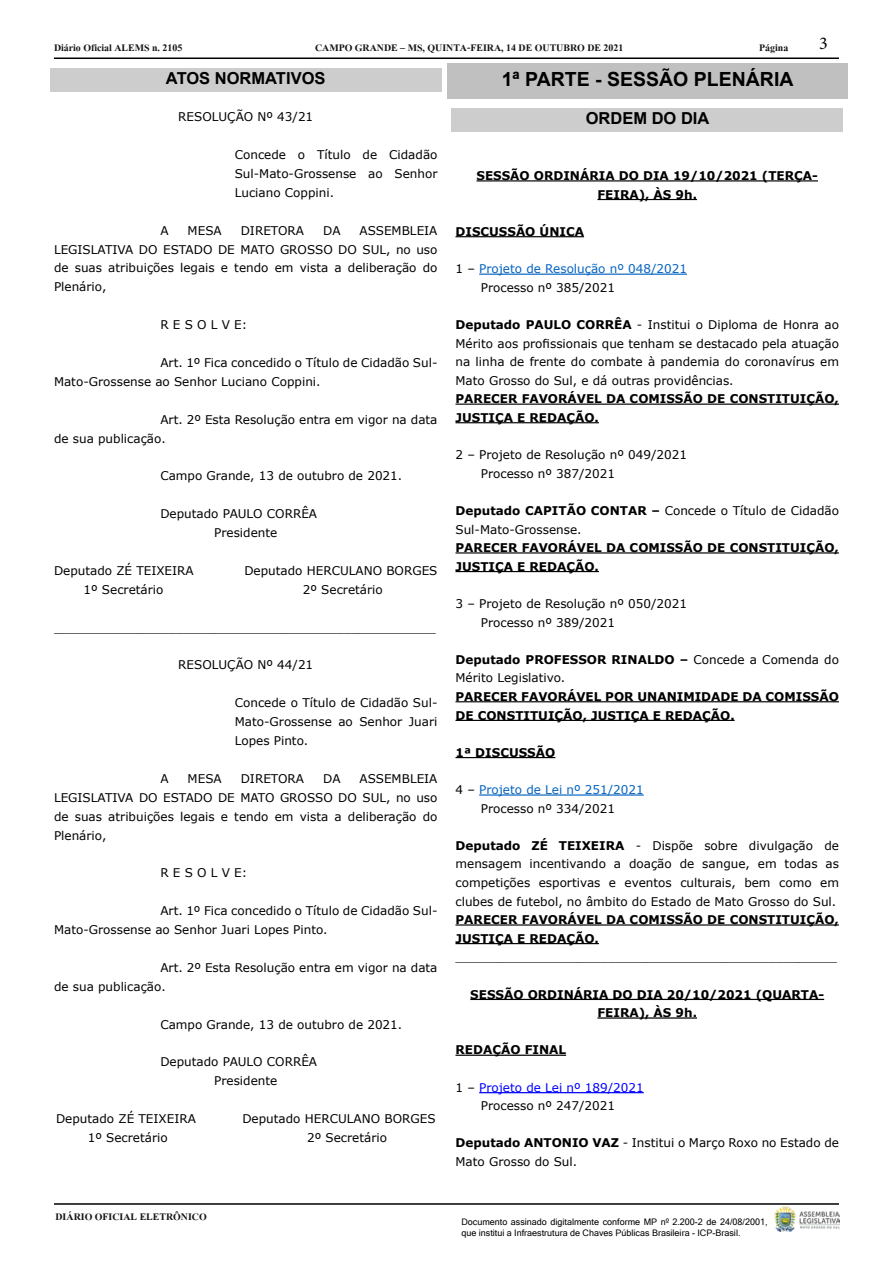
<style>
.page{position:relative;width:893px;height:1263px;background:#fff}
.page>*{position:absolute;margin:0;border:0;box-sizing:border-box;transform-origin:0 0}
.t1{font:700 19.5px "Arial";color:#000}
.t2{font:18px "Minion Pro";color:#000}
.t3{font:700 16.5px "Arial";color:#000}
.t4{font:700 15px "Angsana New";color:#161413}
.t5{font:12px/18.9px "Verdana";color:#000}
.t6{font:700 12px/18.6px "Verdana";color:#000}
.t7{font:12px/18.6px "Verdana";color:#0563c1}
.t8{font:12px/18.6px "Verdana";color:#00f;text-align:center}
.t9{font:9px/10.8px "Microsoft Sans Serif";color:#000}
.s1{color:#000}
.s2{font-weight:700}
</style>
<div class="page">
<hr style="left:54px;top:58px;width:785px;height:1px;background:#000">
<hr style="left:54px;top:1203px;width:785px;height:2px;background:#000">
<img style="left:774px;top:1206px;width:66px;height:25px">
<div style="left:50px;top:68px;width:392px;height:24px;background:#cdcdcd"></div>
<div style="left:447px;top:64px;width:400px;height:35px;background:#c0c0c0"></div>
<div style="left:451px;top:108px;width:392px;height:24px;background:#cdcdcd"></div>
<hr style="left:476px;top:180px;width:342px;height:1px;background:#000">
<hr style="left:597px;top:199px;width:100px;height:1px;background:#000">
<hr style="left:455px;top:236px;width:129px;height:1px;background:#000">
<hr style="left:479px;top:274px;width:208px;height:1px;background:#0563c1">
<hr style="left:455px;top:404px;width:384px;height:1px;background:#000">
<hr style="left:455px;top:422px;width:144px;height:1px;background:#000">
<hr style="left:455px;top:552px;width:384px;height:1px;background:#000">
<hr style="left:455px;top:571px;width:144px;height:1px;background:#000">
<hr style="left:455px;top:701px;width:384px;height:1px;background:#000">
<hr style="left:455px;top:720px;width:280px;height:1px;background:#000">
<hr style="left:455px;top:757px;width:100px;height:1px;background:#000">
<hr style="left:479px;top:794px;width:165px;height:2px;background:#0563c1">
<hr style="left:455px;top:924px;width:384px;height:1px;background:#000">
<hr style="left:455px;top:943px;width:144px;height:1px;background:#000">
<hr style="left:470px;top:999px;width:354px;height:1px;background:#000">
<hr style="left:597px;top:1017px;width:100px;height:2px;background:#000">
<hr style="left:455px;top:1054px;width:111px;height:2px;background:#000">
<hr style="left:479px;top:1092px;width:165px;height:1px;background:#00f">
<p class="t4" style="left:54px;top:36px;width:130px">Diário Oficial ALEMS n. 2105</p>
<p class="t4" style="left:315px;top:36px;width:310px">CAMPO GRANDE – MS, QUINTA-FEIRA, 14 DE OUTUBRO DE 2021</p>
<p class="t4" style="left:759px;top:36px;width:31px">Página</p>
<h2 class="t2" style="left:819px;top:31px;width:10px">3</h2>
<h3 class="t3" style="left:166px;top:67px;width:161px">ATOS NORMATIVOS</h3>
<p class="t5" style="left:178px;top:107px;width:137px">RESOLUÇÃO Nº 43/21</p>
<p class="t5" style="left:235px;top:145px;width:204px;text-align:justify">Concede o Título de Cidadão Sul-Mato-Grossense ao Senhor Luciano Coppini.</p>
<p class="t5" style="left:160px;top:221px;width:10px">A</p>
<p class="t5" style="left:188px;top:221px;width:35px">MESA</p>
<p class="t5" style="left:241px;top:221px;width:65px">DIRETORA</p>
<p class="t5" style="left:323px;top:221px;width:19px">DA</p>
<p class="t5" style="left:54px;top:221px;width:385px;text-align:justify;text-indent:306px">ASSEMBLEIA LEGISLATIVA DO ESTADO DE MATO GROSSO DO SUL, no uso de suas atribuições legais e tendo em vista a deliberação do Plenário,</p>
<p class="t5" style="left:160px;top:315px;width:88px">R E S O L V E:</p>
<p class="t5" style="left:54px;top:353px;width:385px;text-indent:106px">Art. 1º Fica concedido o Título de Cidadão Sul-<br>Mato-Grossense ao Senhor Luciano Coppini.</p>
<p class="t5" style="left:54px;top:410px;width:385px;text-indent:106px">Art. 2º Esta Resolução entra em vigor na data de sua publicação.</p>
<p class="t5" style="left:160px;top:466px;width:243px">Campo Grande, 13 de outubro de 2021.</p>
<p class="t5" style="left:214px;top:504px;width:104px;text-indent:-54px">Deputado PAULO CORRÊA<br>Presidente</p>
<p class="t5" style="left:54px;top:561px;width:141px">Deputado ZÉ TEIXEIRA</p>
<p class="t5" style="left:244px;top:561px;width:195px">Deputado HERCULANO BORGES</p>
<p class="t5" style="left:84px;top:580px;width:81px">1º Secretário</p>
<p class="t5" style="left:303px;top:580px;width:81px">2º Secretário</p>
<p class="t5" style="left:54px;top:618px;width:383px">__________________________________________________</p>
<p class="t5" style="left:178px;top:655px;width:137px">RESOLUÇÃO Nº 44/21</p>
<p class="t5" style="left:235px;top:693px;width:204px;text-align:justify">Concede o Título de Cidadão Sul-Mato-Grossense ao Senhor Juari Lopes Pinto.</p>
<p class="t5" style="left:160px;top:769px;width:10px">A</p>
<p class="t5" style="left:188px;top:769px;width:35px">MESA</p>
<p class="t5" style="left:241px;top:769px;width:65px">DIRETORA</p>
<p class="t5" style="left:323px;top:769px;width:19px">DA</p>
<p class="t5" style="left:54px;top:769px;width:385px;text-align:justify;text-indent:306px">ASSEMBLEIA LEGISLATIVA DO ESTADO DE MATO GROSSO DO SUL, no uso de suas atribuições legais e tendo em vista a deliberação do Plenário,</p>
<p class="t5" style="left:160px;top:863px;width:88px">R E S O L V E:</p>
<p class="t5" style="left:54px;top:901px;width:385px;text-indent:106px">Art. 1º Fica concedido o Título de Cidadão Sul-<br>Mato-Grossense ao Senhor Juari Lopes Pinto.</p>
<p class="t5" style="left:54px;top:958px;width:385px;text-indent:106px">Art. 2º Esta Resolução entra em vigor na data de sua publicação.</p>
<p class="t5" style="left:160px;top:1014px;width:243px">Campo Grande, 13 de outubro de 2021.</p>
<p class="t5" style="left:214px;top:1052px;width:104px;text-indent:-54px">Deputado PAULO CORRÊA<br>Presidente</p>
<p class="t5" style="left:56px;top:1109px;width:141px">Deputado ZÉ TEIXEIRA</p>
<p class="t5" style="left:242px;top:1109px;width:195px">Deputado HERCULANO BORGES</p>
<p class="t5" style="left:88px;top:1128px;width:81px">1º Secretário</p>
<p class="t5" style="left:307px;top:1128px;width:81px">2º Secretário</p>
<h1 class="t1" style="left:502px;top:66px;width:293px">1ª PARTE - SESSÃO PLENÁRIA</h1>
<h3 class="t3" style="left:586px;top:107px;width:125px">ORDEM DO DIA</h3>
<p class="t6" style="left:476px;top:166px;width:343px;text-align:center">SESSÃO ORDINÁRIA DO DIA 19/10/2021 (TERÇA-<br>FEIRA), ÀS 9h.</p>
<p class="t6" style="left:455px;top:222px;width:130px">DISCUSSÃO ÚNICA</p>
<p class="t7" style="left:481px;top:259px;width:208px;text-indent:-25px"><span class="s1">1 –</span> Projeto de Resolução nº 048/2021<br><span class="s1">Processo nº 385/2021</span></p>
<p class="t5" style="left:455px;top:315px;width:385px;text-align:justify"><span class="s2">Deputado PAULO CORRÊA</span> - Institui o Diploma de Honra ao Mérito aos profissionais que tenham se destacado pela atuação na linha de frente do combate à pandemia do coronavírus em Mato Grosso do Sul, e dá outras providências.</p>
<p class="t6" style="left:455px;top:389px;width:385px">PARECER FAVORÁVEL DA COMISSÃO DE CONSTITUIÇÃO,<br>JUSTIÇA E REDAÇÃO.</p>
<p class="t5" style="left:481px;top:445px;width:208px;text-indent:-25px">2 – Projeto de Resolução nº 049/2021<br>Processo nº 387/2021</p>
<p class="t5" style="left:455px;top:501px;width:385px"><span class="s2">Deputado CAPITÃO CONTAR –</span> Concede o Título de Cidadão<br>Sul-Mato-Grossense.</p>
<p class="t6" style="left:455px;top:538px;width:385px">PARECER FAVORÁVEL DA COMISSÃO DE CONSTITUIÇÃO,<br>JUSTIÇA E REDAÇÃO.</p>
<p class="t5" style="left:481px;top:594px;width:208px;text-indent:-25px">3 – Projeto de Resolução nº 050/2021<br>Processo nº 389/2021</p>
<p class="t5" style="left:455px;top:650px;width:385px"><span class="s2">Deputado PROFESSOR RINALDO –</span> Concede a Comenda do<br>Mérito Legislativo.</p>
<p class="t6" style="left:455px;top:687px;width:385px">PARECER FAVORÁVEL POR UNANIMIDADE DA COMISSÃO<br>DE CONSTITUIÇÃO, JUSTIÇA E REDAÇÃO.</p>
<p class="t6" style="left:455px;top:743px;width:101px">1ª DISCUSSÃO</p>
<p class="t7" style="left:455px;top:780px;width:190px;text-align:center"><span class="s1">4 –</span> Projeto de Lei nº 251/2021<br><span class="s1">Processo nº 334/2021</span></p>
<p class="t5" style="left:455px;top:836px;width:385px;text-align:justify"><span class="s2">Deputado ZÉ TEIXEIRA</span> - Dispõe sobre divulgação de mensagem incentivando a doação de sangue, em todas as competições esportivas e eventos culturais, bem como em clubes de futebol, no âmbito do Estado de Mato Grosso do Sul.</p>
<p class="t6" style="left:455px;top:910px;width:385px">PARECER FAVORÁVEL DA COMISSÃO DE CONSTITUIÇÃO,<br>JUSTIÇA E REDAÇÃO.</p>
<p class="t5" style="left:455px;top:947px;width:383px">__________________________________________________</p>
<p class="t6" style="left:470px;top:985px;width:355px;text-align:center">SESSÃO ORDINÁRIA DO DIA 20/10/2021 (QUARTA-<br>FEIRA), ÀS 9h.</p>
<p class="t6" style="left:455px;top:1040px;width:112px">REDAÇÃO FINAL</p>
<p class="t8" style="left:455px;top:1078px;width:190px"><span class="s1">1 –</span> Projeto de Lei nº 189/2021<br><span class="s1">Processo nº 247/2021</span></p>
<p class="t5" style="left:455px;top:1133px;width:385px"><span class="s2">Deputado ANTONIO VAZ</span> - Institui o Março Roxo no Estado de<br>Mato Grosso do Sul.</p>
<p class="t4" style="left:56px;top:1205px;width:153px">DIÁRIO OFICIAL ELETRÔNICO</p>
<p class="t9" style="left:461px;top:1216px;width:308px">Documento assinado digitalmente conforme MP nº 2.200-2 de 24/08/2001, que institui a Infraestrutura de Chaves Públicas Brasileira - ICP-Brasil.</p>
</div>
